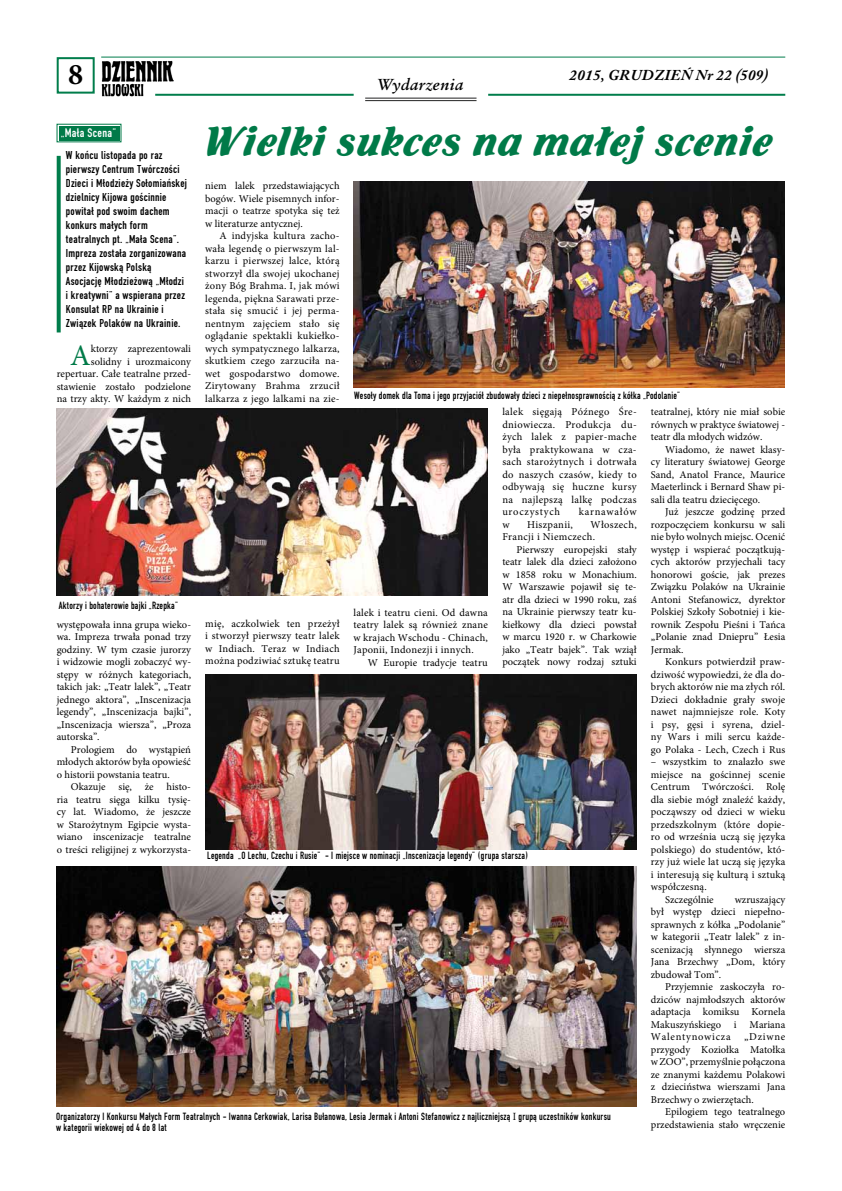
<style>
.page{position:relative;width:842px;height:1191px;background:#fff}
.page>*{position:absolute;margin:0;border:0;box-sizing:border-box;transform-origin:0 0}
.t1{font:44px "Flamenco DCE";letter-spacing:.04em;color:#007a48}
.t2{font:700 30px "Minion Pro";color:#000}
.t3{font:29.7px "Minion Pro";color:#007a48}
.t4{font:italic 700 16px "Class Garmnd PL";letter-spacing:.025em;color:#000}
.t5{font:italic 700 15px "Adobe Caslon CE";letter-spacing:.02em;color:#000}
.t6{font:13px "Fette Eng DCE";letter-spacing:.02em;color:#fff}
.t7{font:12px/14px "Fette Eng DCE";letter-spacing:.02em;color:#000}
.t8{font:11px/11px "Fette Eng DCE";letter-spacing:.02em;color:#000;scale:.91 1}
.t9{font:10.5px/12.5px "Minion Pro";color:#000;text-align:justify}
.t10{font:10.5px/12.5px "Minion Pro";letter-spacing:.03em;color:#000}
.t11{font:10.5px "Minion Pro";letter-spacing:.07em;color:#000}
.s1{font-family:"Minion Pro"}
</style>
<div class="page">
<div style="left:57px;top:57px;width:38px;height:37px;border:2px solid #007d4b"></div>
<hr style="left:488px;top:94px;width:297px;height:2px;background:#007d4b">
<hr style="left:365px;top:98px;width:111px;height:1px;background:#222223">
<hr style="left:365px;top:100px;width:111px;height:1px;background:#222223">
<hr style="left:101px;top:57px;width:684px;height:1px;background:#007d4b">
<img style="left:101px;top:61px;width:73px;height:35px">
<hr style="left:155px;top:94px;width:199px;height:2px;background:#007d4b">
<svg style="left:56px;top:124px;width:66px;height:18px"></svg>
<div style="left:60px;top:127px;width:58px;height:12px;border:1px solid #007a48"></div>
<svg style="left:57px;top:156px;width:4px;height:176px"></svg>
<img style="left:205px;top:674px;width:432px;height:175px">
<img style="left:56px;top:866px;width:580px;height:240px">
<img style="left:353px;top:181px;width:431px;height:207px">
<img style="left:57px;top:408px;width:431px;height:187px">
<h2 class="t2" style="left:68px;top:54px;width:16px">8</h2>
<h3 class="t4" style="left:378px;top:75px;width:88px">Wydarzenia</h3>
<h3 class="t5" style="left:570px;top:66px;width:200px">2015, GRUDZIEŃ Nr 22 (509)</h3>
<h1 class="t1" style="left:205px;top:116px;width:569px">Wielki sukces na małej scenie</h1>
<p class="t6" style="left:61px;top:126px;width:57px">„Mała Scena”</p>
<p class="t7" style="left:66px;top:148px;width:98px">W końcu listopada po raz</p>
<p class="t7" style="left:66px;top:162px;width:123px">pierwszy Centrum Twórczości<br>Dzieci i Młodzieży Sołomiańskej dzielnicy Kijowa gościnnie powitał pod swoim dachem konkurs małych form teatralnych pt. „Mała Scena”.<br>Impreza została zorganizowana przez Kijowską Polską<br>Asocjację Młodzieżową „Młodzi i kreatywni” a wspierana przez<br>Konsulat RP na Ukrainie i<br>Związek Polaków na Ukrainie.</p>
<p class="t9" style="left:205px;top:179px;width:136px">niem lalek przedstawiających bogów. Wiele pisemnych infor&shy;macji o teatrze spotyka się też w literaturze antycznej.</p>
<p class="t9" style="left:205px;top:229px;width:136px;text-indent:14px">A indyjska kultura zacho&shy;wała legendę o pierwszym lal&shy;karzu i pierwszej lalce, którą stworzył dla swojej ukochanej żony Bóg Brahma. I, jak mówi legenda, piękna Sarawati prze&shy;stała się smucić i jej perma&shy;nentnym zajęciem stało się oglądanie spektakli kukiełko&shy;wych sympatycznego lalkarza, skutkiem czego zarzuciła na&shy;wet gospodarstwo domowe.<br>Zirytowany Brahma zrzucił lalkarza z jego lalkami na zie-</p>
<p class="t9" style="left:57px;top:343px;width:136px;text-align:right">ktorzy zaprezentowali<br>solidny i urozmaicony repertuar. Całe teatralne przed&shy;stawienie zostało podzielone na trzy akty. W każdym z nich</p>
<h3 class="t3" style="left:70px;top:335px;width:22px">A</h3>
<p class="t8" style="left:354px;top:390px;width:360px">Wesoły domek dla Toma i jego przyjaciół zbudowały dzieci z niepełnosprawnością z kółka „Podolanie”</p>
<p class="t9" style="left:502px;top:405px;width:136px">lalek sięgają Późnego Śre&shy;dniowiecza. Produkcja du&shy;żych lalek z papier-mache była praktykowana w cza&shy;sach starożytnych i dotrwała do naszych czasów, kiedy to odbywają się huczne kursy na najlepszą lalkę podczas uroczystych</p>
<p class="t9" style="left:651px;top:406px;width:136px">teatralnej, który nie miał sobie równych w praktyce światowej - teatr dla młodych widzów.</p>
<p class="t9" style="left:651px;top:443px;width:136px;text-indent:14px">Wiadomo, że nawet klasy&shy;cy literatury światowej George Sand, Anatol France, Maurice Maeterlinck i Bernard Shaw pi&shy;sali dla teatru dziecięcego.</p>
<p class="t9" style="left:651px;top:506px;width:136px;text-indent:14px">Już jeszcze godzinę przed rozpoczęciem konkursu w sali nie było wolnych miejsc. Ocenić występ i wspierać początkują&shy;cych aktorów przyjechali tacy honorowi goście, jak prezes Związku Polaków na Ukrainie Antoni Stefanowicz, dyrektor Polskiej Szkoły Sobotniej i kie&shy;rownik Zespołu Pieśni i Tańca „Polanie znad Dniepru” Łesia Jermak.</p>
<p class="t9" style="left:651px;top:655px;width:136px;text-indent:14px">Konkurs potwierdził praw&shy;dziwość wypowiedzi, że dla do&shy;brych aktorów nie ma złych ról.<br>Dzieci dokładnie grały swoje nawet najmniejsze role. Koty i psy, gęsi i syrena, dziel&shy;ny Wars i mili sercu każde&shy;go Polaka - Lech, Czech i Rus</p>
<p class="t9" style="left:651px;top:755px;width:136px">– wszystkim to znalazło swe</p>
<p class="t9" style="left:651px;top:768px;width:136px">miejsce na gościnnej scenie</p>
<p class="t9" style="left:651px;top:780px;width:136px">Centrum Twórczości. Rolę</p>
<p class="t9" style="left:651px;top:793px;width:136px">dla siebie mógł znaleźć każdy,</p>
<p class="t9" style="left:651px;top:805px;width:136px">począwszy od dzieci w wieku</p>
<p class="t9" style="left:651px;top:818px;width:136px">przedszkolnym (które dopie-</p>
<p class="t9" style="left:651px;top:830px;width:136px">ro od września uczą się języka</p>
<p class="t9" style="left:651px;top:843px;width:136px">polskiego) do studentów, któ-</p>
<p class="t9" style="left:651px;top:855px;width:136px">rzy już wiele lat uczą się języka</p>
<p class="t9" style="left:651px;top:868px;width:136px">i interesują się kulturą i sztuką</p>
<p class="t9" style="left:651px;top:880px;width:57px">współczesną.</p>
<p class="t9" style="left:665px;top:893px;width:50px">Szczególnie</p>
<p class="t11" style="left:579px;top:504px;width:59px">karnawałów</p>
<p class="t10" style="left:502px;top:518px;width:136px;text-indent:88px">Włoszech,<br>Francji i Niemczech.</p>
<p class="t9" style="left:502px;top:543px;width:136px;text-indent:14px">Pierwszy europejski stały teatr lalek dla dzieci założono w 1858 roku w Monachium.<br>W Warszawie pojawił się te&shy;atr dla dzieci w 1990 roku, zaś na Ukrainie pierwszy teatr ku&shy;kiełkowy dla dzieci powstał w marcu 1920 r. w Charkowie jako „Teatr bajek”. Tak wziął początek nowy rodzaj sztuki</p>
<p class="t9" style="left:502px;top:518px;width:9px">w</p>
<p class="t10" style="left:527px;top:518px;width:47px">Hiszpanii,</p>
<p class="t8" style="left:59px;top:599px;width:132px">Aktorzy i bohaterowie bajki „Rzepka”</p>
<p class="t9" style="left:205px;top:617px;width:136px">mię, aczkolwiek ten przeżył i stworzył pierwszy teatr lalek w Indiach. Teraz w Indiach można podziwiać sztukę teatru</p>
<p class="t9" style="left:353px;top:606px;width:136px">lalek i teatru cieni. Od dawna teatry lalek są również znane w krajach Wschodu - Chinach, Japonii, Indonezji i innych.</p>
<p class="t9" style="left:57px;top:618px;width:136px">występowała inna grupa wieko&shy;wa. Impreza trwała ponad trzy godziny. W tym czasie jurorzy i widzowie mogli zobaczyć wy&shy;stępy w różnych kategoriach, takich jak: „Teatr lalek”, „Teatr jednego aktora”, „Inscenizacja legendy”, „Inscenizacja bajki”, „Inscenizacja wiersza”, „Proza autorska”.</p>
<p class="t9" style="left:57px;top:743px;width:136px;text-indent:14px">Prologiem do wystąpień młodych aktorów była opowieść o historii powstania teatru.</p>
<p class="t9" style="left:57px;top:780px;width:136px;text-indent:14px">Okazuje się, że histo&shy;ria teatru sięga kilku tysię&shy;cy lat. Wiadomo, że jeszcze w Starożytnym Egipcie wysta&shy;wiano inscenizacje teatralne o treści religijnej z wykorzysta-</p>
<p class="t9" style="left:368px;top:656px;width:122px">W Europie tradycje teatru</p>
<p class="t8" style="left:207px;top:849px;width:355px">Legenda „O Lechu, Czechu i Rusie” - I miejsce w nominacji „Inscenizacja legendy” (grupa starsza)</p>
<p class="t9" style="left:651px;top:893px;width:136px;text-indent:84px">wzruszający był występ dzieci niepełno&shy;sprawnych z kółka „Podolanie” w kategorii „Teatr lalek” z in&shy;scenizacją słynnego wiersza Jana Brzechwy „Dom, który zbudował Tom”.</p>
<p class="t9" style="left:651px;top:980px;width:136px;text-indent:14px">Przyjemnie zaskoczyła ro&shy;dziców najmłodszych aktorów adaptacja komiksu Kornela Makuszyńskiego i Mariana Walentynowicza</p>
<p class="t9" style="left:651px;top:1030px;width:136px;text-indent:93px">„Dziwne przygody Koziołka Matołka w ZOO”, przemyślnie połączona ze znanymi każdemu Polakowi z dzieciństwa wierszami Jana Brzechwy o zwierzętach.</p>
<p class="t9" style="left:651px;top:1105px;width:136px;text-align:right">Epilogiem tego teatralnego przedstawienia stało wręczenie</p>
<p class="t8" style="left:56px;top:1111px;width:611px">Organizatorzy I Konkursu Małych Form Teatralnych - Iwanna Cerkowiak, Larisa Bułanowa, Lesia Jermak i Antoni Stefanowicz z najliczniejszą <span class="s1">I</span> grupą uczestników konkursu w kategorii wiekowej od 4 do 8 lat</p>
</div>
